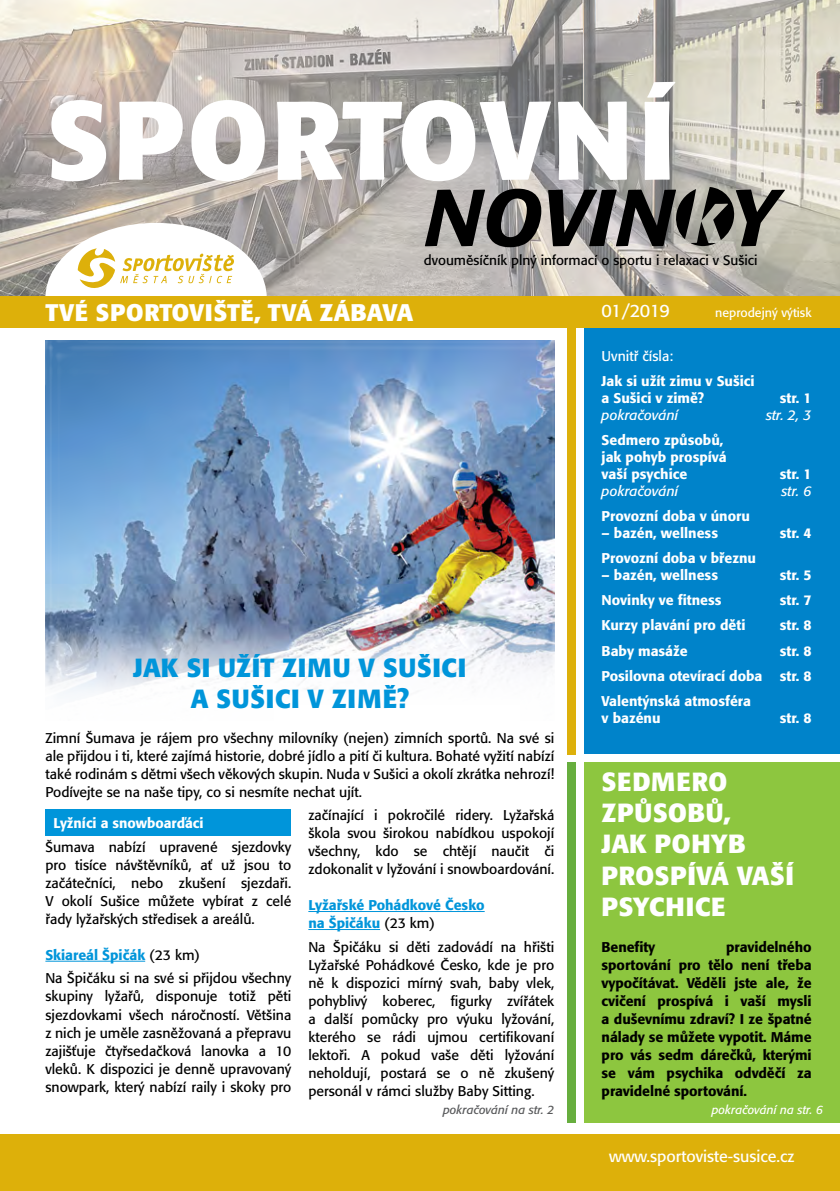
<style>
.page{position:relative;width:840px;height:1191px;background:#fff}
.page>*{position:absolute;margin:0;border:0;box-sizing:border-box;transform-origin:0 0}
.t1{font:700 110.2px "Formata CE";letter-spacing:.02em;color:#fff}
.t2{font:italic 500 79.6px "Formata CE";color:#000}
.t3{font:700 26px/31.2px "Formata CE";letter-spacing:.025em;color:#fff}
.t4{font:700 26px/31.2px "Formata CE";letter-spacing:.025em;color:#0095da;text-align:center}
.t5{font:700 23.8px "Formata CE";letter-spacing:.01em;color:#fff}
.t6{font:17.8px "Formata CE";letter-spacing:-.04em;color:#fff}
.t7{font:16px "Formata CE";color:#fff}
.t8{font:14px/18px "Formata CE";color:#000;text-align:justify}
.t9{font:500 14px/16.8px "Formata CE";color:#fff}
.t10{font:500 14px/18px "Formata CE";letter-spacing:-.005em;color:#000;text-align:justify}
.t11{font:500 14px/18px "Formata CE";color:#0095da}
.t12{font:italic 14px "Formata CE";color:#fff}
.t13{font:14px "Formata CE";color:#fff}
.t14{font:13.6px "Formata CE";color:#000}
.t15{font:12.4px "Formata CE";color:#fff}
.t16{font:italic 12px "Formata CE";color:#58595b}
.t17{font:italic 12px "Formata CE";color:#fff}
.s1{font-weight:500;color:#0095da}
.s2{font-weight:400;color:#000}
</style>
<div class="page">
<img style="left:45px;top:340px;width:509px;height:354px">
<div style="left:567px;top:290px;width:8px;height:464px;background:#ddb00a"></div>
<div style="left:567px;top:762px;width:8px;height:361px;background:#67ae3e"></div>
<div style="left:584px;top:311px;width:255px;height:443px;background:#0083ca"></div>
<div style="left:584px;top:762px;width:255px;height:361px;background:#8dc63f"></div>
<img style="left:0;top:0;width:839px;height:296px">
<svg style="left:673px;top:187px;width:62px;height:59px;background:#6a6963"></svg>
<svg style="left:45px;top:223px;width:221px;height:73px"></svg>
<div style="left:0;top:296px;width:839px;height:31px;background:#ddb00a"></div>
<div style="left:0;top:1134px;width:839px;height:57px;background:#ddb00a"></div>
<hr style="left:45px;top:960px;width:100px;height:1px;background:#0095da">
<div style="left:45px;top:809px;width:246px;height:27px;background:#0095da"></div>
<hr style="left:308px;top:911px;width:176px;height:1px;background:#0095da">
<hr style="left:308px;top:929px;width:72px;height:1px;background:#0095da">
<h1 class="t1" style="left:45px;top:78px;width:631px">SPORTOVNÍ</h1>
<h2 class="t2" style="left:424px;top:173px;width:354px">NOVIN Y</h2>
<p class="t14" style="left:423px;top:252px;width:335px">dvouměsíčník plný informací o sportu i relaxaci v Sušici</p>
<h3 class="t5" style="left:45px;top:299px;width:369px">TVÉ SPORTOVIŠTĚ, TVÁ ZÁBAVA</h3>
<p class="t6" style="left:601px;top:301px;width:70px">01/2019</p>
<p class="t15" style="left:714px;top:305px;width:98px">neprodejný výtisk</p>
<p class="t13" style="left:601px;top:348px;width:73px">Uvnitř čísla:</p>
<p class="t9" style="left:601px;top:373px;width:154px">Jak si užít zimu v Sušici a Sušici v zimě?</p>
<p class="t9" style="left:779px;top:390px;width:33px">str. 1</p>
<h3 class="t4" style="left:133px;top:652px;width:334px">JAK SI UŽÍT ZIMU V SUŠICI<br>A SUŠICI V ZIMĚ?</h3>
<p class="t8" style="left:45px;top:729px;width:510px">Zimní Šumava je rájem pro všechny milovníky (nejen) zimních sportů. Na své si ale přijdou i ti, které zajímá historie, dobré jídlo a pití či kultura. Bohaté vyžití nabízí také rodinám s dětmi všech věkových skupin. Nuda v Sušici a okolí zkrátka nehrozí!<br>Podívejte se na naše tipy, co si nesmíte nechat ujít.</p>
<p class="t9" style="left:53px;top:815px;width:152px">Lyžníci a snowboarďáci</p>
<p class="t8" style="left:45px;top:838px;width:247px">Šumava nabízí upravené sjezdovky pro tisíce návštěvníků, ať už jsou to začátečníci, nebo zkušení sjezdaři.<br>V okolí Sušice můžete vybírat z celé řady lyžařských středisek a areálů.</p>
<p class="t8" style="left:45px;top:943px;width:247px;line-height:23.6px"><span class="s1">Skiareál Špičák</span> (23 km)<br>Na Špičáku si na své si přijdou všechny</p>
<p class="t8" style="left:45px;top:988px;width:247px">skupiny lyžařů, disponuje totiž pěti sjezdovkami všech náročností. Většina z nich je uměle zasněžovaná a přepravu zajišťuje čtyřsedačková lanovka a 10 vleků. K dispozici je denně upravovaný snowpark, který nabízí raily i skoky pro</p>
<p class="t8" style="left:308px;top:806px;width:247px">začínající i pokročilé ridery. Lyžařská škola svou širokou nabídkou uspokojí všechny, kdo se chtějí naučit či zdokonalit v lyžování i snowboardování.</p>
<p class="t11" style="left:308px;top:896px;width:178px">Lyžařské Pohádkové Česko na Špičáku <span class="s2">(23 km)</span></p>
<p class="t8" style="left:308px;top:938px;width:247px">Na Špičáku si děti zadovádí na hřišti Lyžařské Pohádkové Česko, kde je pro ně k dispozici mírný svah, baby vlek, pohyblivý koberec, figurky zvířátek a další pomůcky pro výuku lyžování, kterého se rádi ujmou certifikovaní lektoři. A pokud vaše děti lyžování neholdují, postará se o ně zkušený personál v rámci služby Baby Sitting.</p>
<p class="t12" style="left:601px;top:407px;width:78px">pokračování</p>
<p class="t12" style="left:765px;top:407px;width:47px">str. 2, 3</p>
<p class="t9" style="left:601px;top:432px;width:127px">Sedmero způsobů, jak pohyb prospívá vaší psychice</p>
<p class="t9" style="left:779px;top:466px;width:33px">str. 1</p>
<p class="t12" style="left:601px;top:483px;width:78px">pokračování</p>
<p class="t12" style="left:781px;top:483px;width:32px">str. 6</p>
<p class="t9" style="left:601px;top:508px;width:150px">Provozní doba v únoru</p>
<p class="t9" style="left:601px;top:524px;width:118px">– bazén, wellness</p>
<p class="t9" style="left:779px;top:524px;width:33px">str. 4</p>
<p class="t9" style="left:601px;top:550px;width:156px">Provozní doba v březnu</p>
<p class="t9" style="left:601px;top:567px;width:118px">– bazén, wellness</p>
<p class="t9" style="left:779px;top:567px;width:33px">str. 5</p>
<p class="t9" style="left:601px;top:592px;width:121px">Novinky ve fitness</p>
<p class="t9" style="left:779px;top:592px;width:33px">str. 7</p>
<p class="t9" style="left:601px;top:617px;width:145px">Kurzy plavání pro děti</p>
<p class="t9" style="left:779px;top:617px;width:33px">str. 8</p>
<p class="t9" style="left:601px;top:642px;width:88px">Baby masáže</p>
<p class="t9" style="left:601px;top:638px;width:211px;line-height:25.2px;text-align:justify;text-indent:178px">str. 8<br>Posilovna otevírací doba str. 8<br>Valentýnská atmosféra</p>
<p class="t9" style="left:601px;top:710px;width:60px">v bazénu</p>
<p class="t9" style="left:779px;top:710px;width:33px">str. 8</p>
<h3 class="t3" style="left:601px;top:766px;width:194px">SEDMERO<br>ZPŮSOBŮ,<br>JAK POHYB<br>PROSPÍVÁ VAŠÍ<br>PSYCHICE</h3>
<p class="t10" style="left:601px;top:938px;width:55px">Benefity</p>
<p class="t10" style="left:601px;top:938px;width:211px;text-indent:124px">pravidelného sportování pro tělo není třeba vypočítávat. Věděli jste ale, že cvičení prospívá i vaší mysli a duševnímu zdraví? I ze špatné nálady se můžete vypotit. Máme pro vás sedm dárečků, kterými se vám psychika odvděčí za pravidelné sportování.</p>
<p class="t16" style="left:443px;top:1103px;width:113px">pokračování na str. 2</p>
<p class="t17" style="left:711px;top:1103px;width:113px">pokračování na str. 6</p>
<p class="t7" style="left:608px;top:1147px;width:187px">www.sportoviste-susice.cz</p>
</div>
